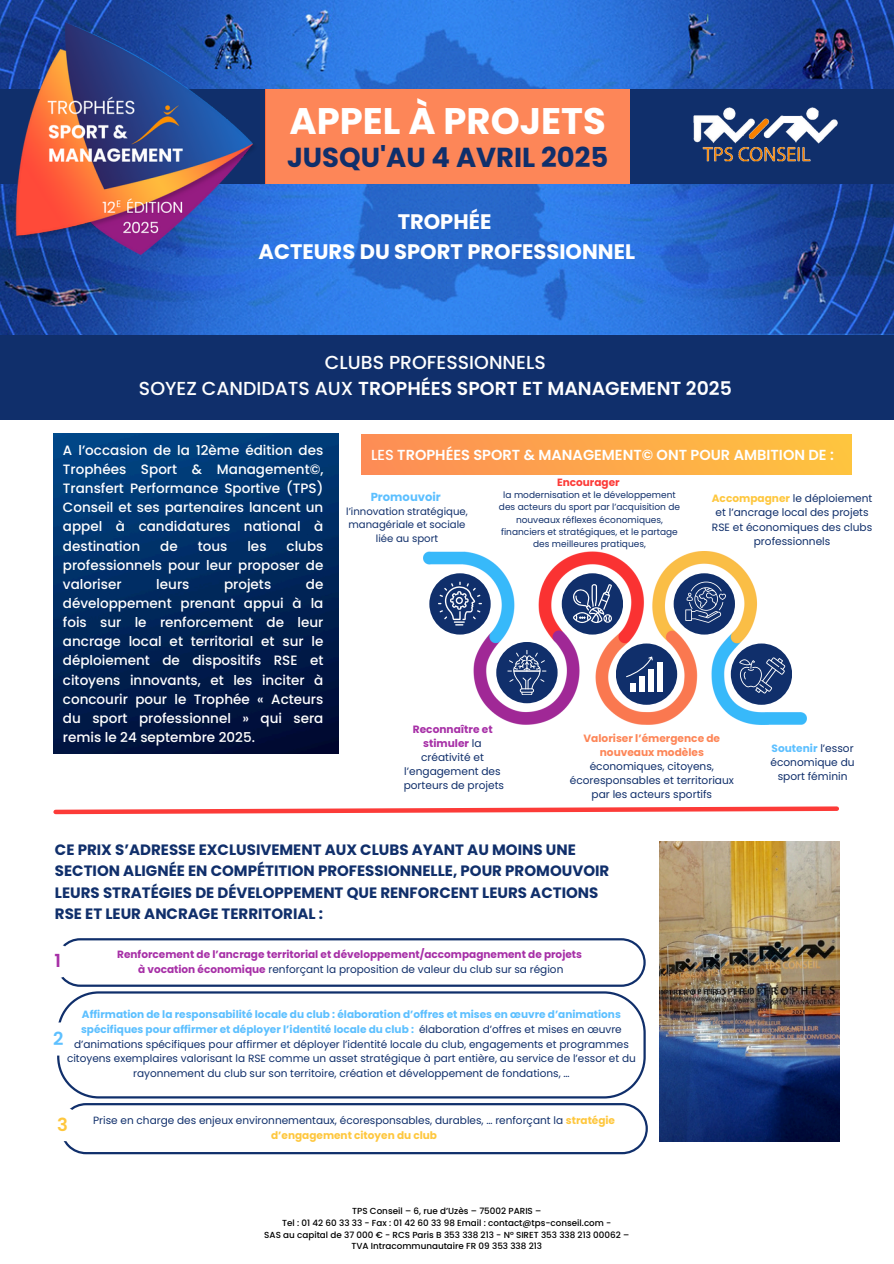
<style>
.page{position:relative;width:894px;height:1264px;background:#fff}
.page>*{position:absolute;margin:0;border:0;box-sizing:border-box;transform-origin:0 0}
.t1{font:700 36.9px "Poppins";color:#fff}
.t2{font:700 27.45px "Poppins";color:#102f6b}
.t3{font:700 21px/29.2px "Poppins";color:#fff;text-align:center}
.t4{font:500 18.75px/25.8px "Poppins";color:#fff;text-align:center}
.t5{font:600 18px "Poppins";color:#a730a7}
.t6{font:600 18px "Poppins";color:#5dc0ff}
.t7{font:600 18px "Poppins";color:#fec73e}
.t8{font:700 15px/21.3px "Poppins";color:#102f6b}
.t9{font:600 14.55px "Poppins";color:#fff}
.t10{font:500 13.5px/19.2px "Poppins";color:#fff;text-align:justify}
.t11{font:700 11.55px "Poppins";color:#5dc0ff}
.t12{font:10.65px/14.1px "Poppins";color:#102f6b;text-align:center}
.t13{font:700 10.65px "Poppins";color:#a730a7}
.t14{font:10.5px/14.7px "Poppins";color:#102f6b;text-align:center}
.t15{font:700 10.5px "Poppins";color:#a730a7}
.t16{font:700 10.5px "Poppins";color:#fc3b38}
.t17{font:10.05px/13.5px "Poppins";color:#102f6b;text-align:center}
.t18{font:9px/12px "Poppins";color:#102f6b;text-align:center}
.t19{font:500 8.7px "Poppins";color:#000}
.s1{font-weight:600}
.s2{font-weight:500}
.s3{font-weight:700;color:#fec73e}
.s4{font-weight:400;color:#102f6b}
.s5{font-weight:700;color:#fd8658}
.s6{font-weight:700;color:#5dc0ff}
.s7{font-weight:700;color:#a730a7}
</style>
<div class="page">
<div style="left:0;top:333px;width:893px;height:86px;background:#102f6b"></div>
<div style="left:361px;top:434px;width:490px;height:41px;background:linear-gradient(to right,#fd8b56,#fec53f)"></div>
<svg style="left:53px;top:806px;width:786px;height:9px"></svg>
<img style="left:53px;top:434px;width:285px;height:319px">
<img style="left:423px;top:552px;width:383px;height:172px">
<div style="left:429px;top:573px;width:61px;height:61px;background:#102f6b;border-radius:50%"></div>
<div style="left:496px;top:642px;width:61px;height:61px;background:#102f6b;border-radius:50%"></div>
<div style="left:615px;top:643px;width:62px;height:61px;background:#102f6b;border-radius:50%"></div>
<div style="left:561px;top:573px;width:62px;height:61px;background:#102f6b;border-radius:50%"></div>
<div style="left:673px;top:573px;width:61px;height:61px;background:#102f6b;border-radius:50%"></div>
<div style="left:730px;top:643px;width:61px;height:61px;background:#102f6b;border-radius:50%"></div>
<svg style="left:438px;top:581px;width:44px;height:44px"></svg>
<svg style="left:507px;top:650px;width:39px;height:45px"></svg>
<div style="left:657px;top:662px;width:5px;height:30px;background:#fff"></div>
<div style="left:648px;top:669px;width:5px;height:23px;background:#fff"></div>
<div style="left:639px;top:676px;width:5px;height:16px;background:#fff"></div>
<div style="left:630px;top:683px;width:5px;height:9px;background:#fff"></div>
<svg style="left:626px;top:656px;width:26px;height:21px"></svg>
<svg style="left:573px;top:584px;width:39px;height:39px"></svg>
<svg style="left:685px;top:581px;width:40px;height:42px"></svg>
<svg style="left:739px;top:657px;width:46px;height:36px"></svg>
<img style="left:659px;top:841px;width:180px;height:300px">
<svg style="left:63px;top:1103px;width:584px;height:51px"></svg>
<svg style="left:61px;top:938px;width:584px;height:48px"></svg>
<svg style="left:57px;top:991px;width:588px;height:107px"></svg>
<div style="left:46px;top:1022px;width:25px;height:33px;background:#fff;border-radius:8px"></div>
<div style="left:50px;top:1107px;width:25px;height:34px;background:#fff;border-radius:8px"></div>
<img style="left:0;top:1px;width:893px;height:333px">
<div style="left:0;top:89px;width:893px;height:95px;background:#102f6b"></div>
<img style="left:684px;top:56px;width:162px;height:162px">
<div style="left:266px;top:89px;width:363px;height:95px;background:#fd8658"></div>
<img style="left:0;top:13px;width:269px;height:247px">
<p class="t1" style="left:289px;top:95px;width:317px">APPEL À PROJETS</p>
<h5 class="t2" style="left:287px;top:139px;width:322px">JUSQU'AU 4 AVRIL 2025</h5>
<p class="t2" style="left:297px;top:139px;width:301px">DU 7 M RS AU 5 AVRIL</p>
<p class="t3" style="left:258px;top:207px;width:378px">TROPHÉE<br>ACTEURS DU SPORT PROFESSIONNEL</p>
<p class="t4" style="left:139px;top:349px;width:594px">CLUBS PROFESSIONNELS<br>SOYEZ CANDIDATS AUX <span class="s1">TROPHÉES SPORT ET MANAGEMENT 2025</span></p>
<p class="t10" style="left:63px;top:440px;width:262px">A l’occasion de la 12ème édition des Trophées Sport &amp; Management©, Transfert Performance Sportive (TPS)<br>Conseil et ses partenaires lancent un appel à candidatures national à destination</p>
<p class="t10" style="left:63px;top:536px;width:262px;text-indent:223px">clubs professionnels pour leur proposer de valoriser</p>
<p class="t10" style="left:160px;top:536px;width:19px">de</p>
<p class="t10" style="left:198px;top:536px;width:31px">tous</p>
<p class="t10" style="left:247px;top:536px;width:21px">les</p>
<p class="t10" style="left:156px;top:574px;width:35px">leurs</p>
<p class="t10" style="left:224px;top:574px;width:49px">projets</p>
<p class="t10" style="left:63px;top:574px;width:262px;text-indent:243px">de développement prenant appui à la fois sur le renforcement de leur ancrage local et territorial et sur le déploiement de dispositifs RSE et citoyens innovants, et les inciter à concourir pour le Trophée « Acteurs du sport professionnel » qui sera remis le 24 septembre 2025.</p>
<p class="t9" style="left:371px;top:444px;width:464px"><span class="s2">LES</span> TROPHÉES SPORT &amp; MANAGEMENT© ONT POUR AMBITION DE :</p>
<h4 class="t11" style="left:370px;top:489px;width:72px">Promouvoir</h4>
<p class="t17" style="left:346px;top:504px;width:123px">l’innovation stratégique, managériale et sociale liée au sport</p>
<p class="t16" style="left:557px;top:475px;width:64px">Encourager</p>
<p class="t18" style="left:499px;top:489px;width:182px">la modernisation et le développement des acteurs du sport par l’acquisition de nouveaux réflexes économiques, financiers et stratégiques, et le partage des meilleures pratiques,</p>
<p class="t12" style="left:711px;top:491px;width:162px"><span class="s3">Accompagner</span> le déploiement et l’ancrage local des projets<br>RSE et économiques des clubs professionnels</p>
<h6 class="t13" style="left:413px;top:721px;width:81px">Reconnaître et</h6>
<p class="t13" style="left:423px;top:735px;width:60px">stimuler <span class="s4">la</span></p>
<p class="t12" style="left:421px;top:750px;width:64px">créativité et</p>
<p class="t12" style="left:404px;top:764px;width:98px">l’engagement des</p>
<p class="t12" style="left:403px;top:778px;width:102px">porteurs de projets</p>
<p class="t12" style="left:569px;top:730px;width:166px"><span class="s5">Valoriser l’émergence de nouveaux modèles </span>économiques, citoyens, écoresponsables et territoriaux par les acteurs sportifs</p>
<p class="t12" style="left:770px;top:741px;width:85px"><span class="s6">Soutenir</span> l’essor économique du sport féminin</p>
<p class="t8" style="left:55px;top:838px;width:555px">CE PRIX S’ADRESSE EXCLUSIVEMENT AUX CLUBS AYANT AU MOINS UNE SECTION ALIGNÉE EN COMPÉTITION PROFESSIONNELLE, POUR PROMOUVOIR LEURS STRATÉGIES DE DÉVELOPPEMENT QUE RENFORCENT LEURS ACTIONS RSE ET LEUR ANCRAGE TERRITORIAL :</p>
<p class="t15" style="left:117px;top:947px;width:466px">Renforcement de l’ancrage territorial et développement/accompagnement de projets</p>
<p class="t14" style="left:138px;top:962px;width:426px"><span class="s7">à vocation économique</span> renforçant la proposition de valeur du club sur sa région</p>
<p class="t5" style="left:54px;top:948px;width:8px">1</p>
<p class="t14" style="left:67px;top:1007px;width:570px"><span class="s6">Affirmation de la responsabilité locale du club : élaboration d’offres et mises en œuvre d’animations spécifiques pour affirmer et déployer l’identité locale du club :</span> élaboration d’offres et mises en œuvre d’animations spécifiques pour affirmer et déployer l’identité locale du club, engagements et programmes citoyens exemplaires valorisant la RSE comme un asset stratégique à part entière, au service de l’essor et du</p>
<p class="t14" style="left:133px;top:1065px;width:438px">rayonnement du club sur son territoire, création et développement de fondations, …</p>
<p class="t6" style="left:53px;top:1026px;width:12px">2</p>
<p class="t7" style="left:57px;top:1111px;width:12px">3</p>
<p class="t14" style="left:93px;top:1113px;width:523px">Prise en charge des enjeux environnementaux, écoresponsables, durables, … renforçant la <span class="s3">stratégie d’engagement citoyen du club</span></p>
<h1 class="t19" style="left:352px;top:1204px;width:191px">TPS Conseil – 6, rue d’Uzès – 75002 PARIS –</h1>
<h2 class="t19" style="left:282px;top:1216px;width:330px">Tel : 01 42 60 33 33 - Fax : 01 42 60 33 98 Email : contact@tps-conseil.com -</h2>
<h2 class="t19" style="left:264px;top:1228px;width:366px">SAS au capital de 37 000 € - RCS Paris B 353 338 213 - N° SIRET 353 338 213 00062 –</h2>
<h3 class="t19" style="left:351px;top:1240px;width:192px">TVA Intracommunautaire FR 09 353 338 213</h3>
</div>
